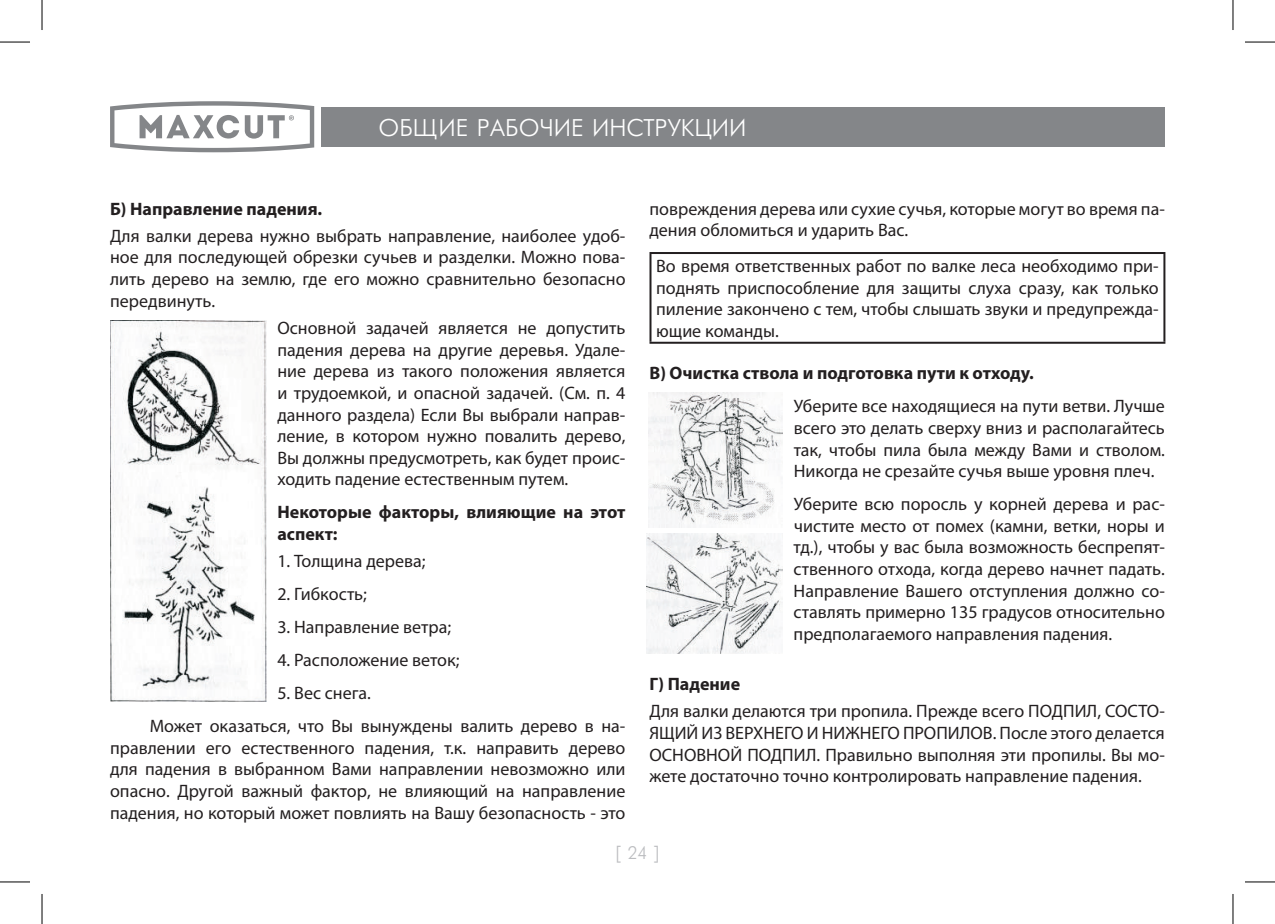
<style>
.page{position:relative;width:1275px;height:924px;background:#fff}
.page>*{position:absolute;margin:0;border:0;box-sizing:border-box;transform-origin:0 0}
.t1{font:24px "Futuris Cyrillic";color:#fff}
.t2{font:18px/21.6px "Myriad Pro";color:#231f20;text-align:justify}
.t3{font:700 18px/21.6px "Myriad Pro";color:#231f20}
.t4{font:18px "Futuris Cyrillic";color:#bcbdc0}
</style>
<div class="page">
<svg style="left:110px;top:101px;width:204px;height:51px"></svg>
<div style="left:322px;top:107px;width:843px;height:39px;background:#848689"></div>
<img style="left:649px;top:392px;width:133px;height:135px">
<img style="left:646px;top:533px;width:136px;height:120px">
<img style="left:110px;top:320px;width:156px;height:381px">
<hr style="left:649px;top:252px;width:516px;height:2px;background:#231f20">
<hr style="left:649px;top:254px;width:2px;height:87px;background:#231f20">
<hr style="left:1163px;top:254px;width:2px;height:87px;background:#231f20">
<hr style="left:649px;top:341px;width:516px;height:2px;background:#231f20">
<hr style="left:0;top:42px;width:30px;height:1px;background:#000">
<hr style="left:1245px;top:42px;width:30px;height:1px;background:#000">
<hr style="left:0;top:881px;width:30px;height:1px;background:#000">
<hr style="left:1245px;top:881px;width:30px;height:1px;background:#000">
<hr style="left:42px;top:0;width:1px;height:30px;background:#000">
<hr style="left:42px;top:893px;width:1px;height:30px;background:#000">
<hr style="left:1232px;top:0;width:1px;height:30px;background:#000">
<hr style="left:1232px;top:893px;width:1px;height:30px;background:#000">
<h1 class="t1" style="left:378px;top:115px;width:369px">ОБЩИЕ РАБОЧИЕ ИНСТРУКЦИИ</h1>
<p class="t3" style="left:110px;top:197px;width:214px">Б) Направление падения.</p>
<p class="t2" style="left:110px;top:224px;width:517px">Для валки дерева нужно выбрать направление, наиболее удоб&shy;ное для последующей обрезки сучьев и разделки. Можно пова&shy;лить дерево на землю, где его можно сравнительно безопасно передвинуть.</p>
<p class="t2" style="left:277px;top:317px;width:349px">Основной задачей является не допустить падения дерева на другие деревья. Удале&shy;ние дерева из такого положения является и трудоемкой, и опасной задачей. (См. п. 4 данного раздела) Если Вы выбрали направ&shy;ление, в котором нужно повалить дерево, Вы должны предусмотреть, как будет проис&shy;ходить падение естественным путем.</p>
<p class="t3" style="left:277px;top:500px;width:349px">Некоторые факторы, влияющие на этот аспект:</p>
<p class="t2" style="left:277px;top:550px;width:150px">1. Толщина дерева;</p>
<p class="t2" style="left:277px;top:583px;width:91px">2. Гибкость;</p>
<p class="t2" style="left:277px;top:615px;width:175px">3. Направление ветра;</p>
<p class="t2" style="left:277px;top:648px;width:183px">4. Расположение веток;</p>
<p class="t2" style="left:150px;top:676px;width:477px;line-height:33px;text-indent:128px">5. Вес снега.<br>Может оказаться, что Вы вынуждены валить дерево в на-</p>
<p class="t2" style="left:110px;top:736px;width:517px">правлении его естественного падения, т.к. направить дерево для падения в выбранном Вами направлении невозможно или опасно. Другой важный фактор, не влияющий на направление падения, но который может повлиять на Вашу безопасность - это</p>
<p class="t2" style="left:649px;top:197px;width:517px">повреждения дерева или сухие сучья, которые могут во время па&shy;дения обломиться и ударить Вас.</p>
<p class="t2" style="left:656px;top:255px;width:504px">Во время ответственных работ по валке леса необходимо при&shy;поднять приспособление для защиты слуха сразу, как только пиление закончено с тем, чтобы слышать звуки и предупрежда&shy;ющие команды.</p>
<p class="t3" style="left:649px;top:362px;width:386px">В) Очистка ствола и подготовка пути к отходу.</p>
<p class="t2" style="left:794px;top:395px;width:372px">Уберите все находящиеся на пути ветви. Лучше всего это делать сверху вниз и располагайтесь так, чтобы пила была между Вами и стволом.<br>Никогда не срезайте сучья выше уровня плеч.</p>
<p class="t2" style="left:793px;top:493px;width:373px">Уберите всю поросль у корней дерева и рас&shy;чистите место от помех (камни, ветки, норы и тд.), чтобы у вас была возможность беспрепят&shy;ственного отхода, когда дерево начнет падать.<br>Направление Вашего отступления должно со&shy;ставлять примерно 135 градусов относительно предполагаемого направления падения.</p>
<p class="t3" style="left:649px;top:672px;width:92px">Г) Падение</p>
<p class="t2" style="left:649px;top:699px;width:517px">Для валки делаются три пропила. Прежде всего ПОДПИЛ, СОСТО-ЯЩИЙ ИЗ ВЕРХНЕГО И НИЖНЕГО ПРОПИЛОВ. После этого делается ОСНОВНОЙ ПОДПИЛ. Правильно выполняя эти пропилы. Вы мо&shy;жете достаточно точно контролировать направление падения.</p>
<p class="t4" style="left:615px;top:843px;width:45px">[ 24 ]</p>
</div>
